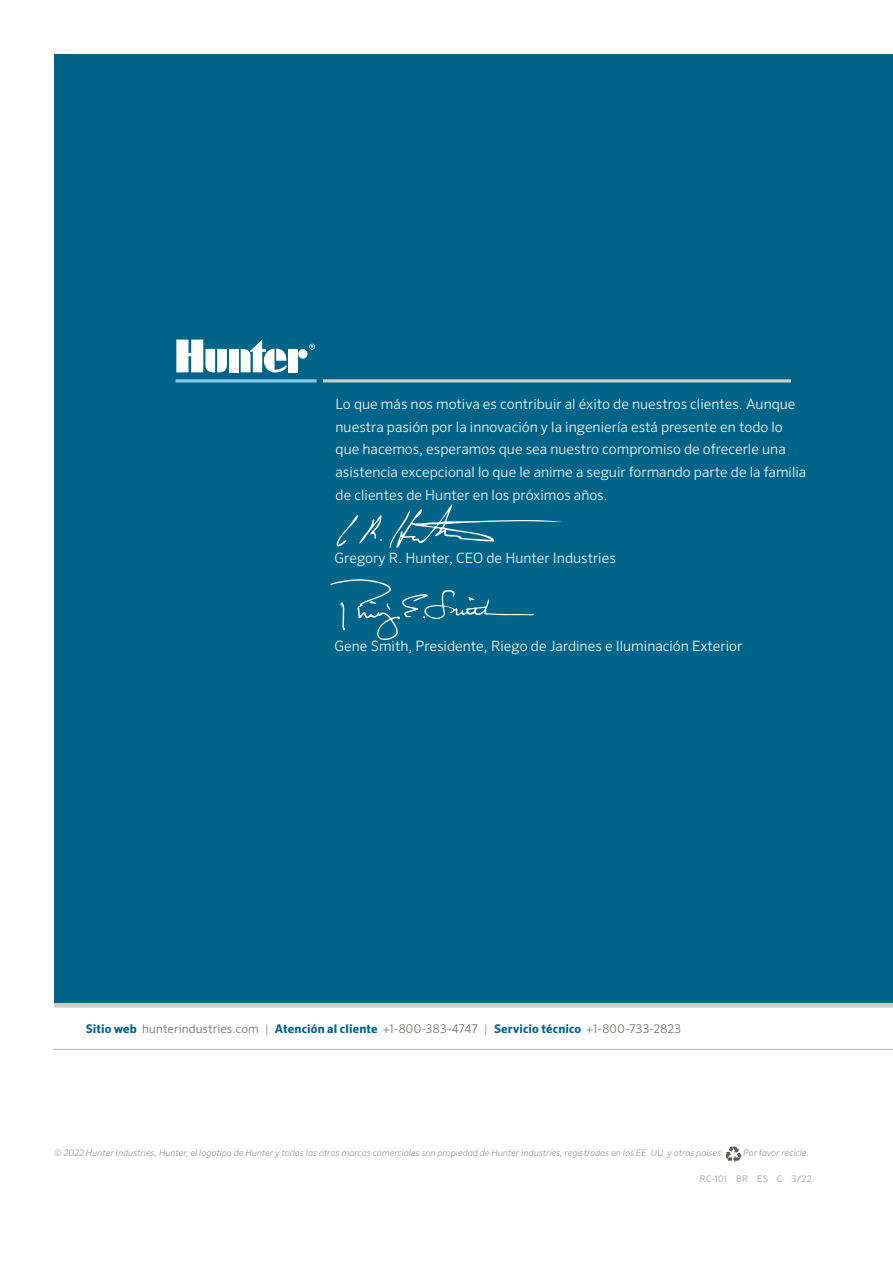
<style>
.page{position:relative;width:893px;height:1263px;background:#fff}
.page>*{position:absolute;margin:0;border:0;box-sizing:border-box;transform-origin:0 0}
.t1{font:300 14.25px/23px "Sero Pro";color:#f6f4f1}
.t2{font:300 12px "Sero Pro";letter-spacing:.015em;color:#716f6c}
.t3{font:italic 300 9px "Sero Pro";letter-spacing:-.005em;color:#9c9896}
.t4{font:300 9px "Sero Pro";letter-spacing:.025em;color:#9c9896}
.s1{font-weight:700;color:#006488}
.s2{color:#9c9896}
</style>
<div class="page">
<hr style="left:54px;top:1049px;width:839px;height:1px;background:#a7a9ac">
<div style="left:54px;top:54px;width:839px;height:950px;background:#006488"></div>
<hr style="left:323px;top:379px;width:468px;height:3px;background:#cfcdcb">
<hr style="left:176px;top:379px;width:141px;height:3px;background:#81cdf2">
<svg style="left:309px;top:344px;width:6px;height:6px"></svg>
<div style="left:229px;top:349px;width:10px;height:23px;background:#fff"></div>
<div style="left:298px;top:349px;width:9px;height:10px;background:#fff;border-radius:50%"></div>
<div style="left:288px;top:349px;width:9px;height:23px;background:#fff"></div>
<svg style="left:241px;top:340px;width:46px;height:32px"></svg>
<svg style="left:176px;top:340px;width:51px;height:32px"></svg>
<svg style="left:390px;top:504px;width:172px;height:45px"></svg>
<svg style="left:337px;top:515px;width:45px;height:32px"></svg>
<svg style="left:54px;top:1003px;width:839px;height:4px;background:#cbcbc9"></svg>
<svg style="left:330px;top:579px;width:204px;height:61px"></svg>
<svg style="left:725px;top:1146px;width:16px;height:16px"></svg>
<p class="t1" style="left:336px;top:392px;width:472px">Lo que más nos motiva es contribuir al éxito de nuestros clientes. Aunque nuestra pasión por la innovación y la ingeniería está presente en todo lo que hacemos, esperamos que sea nuestro compromiso de ofrecerle una asistencia excepcional lo que le anime a seguir formando parte de la familia de clientes de Hunter en los próximos años.</p>
<p class="t1" style="left:335px;top:546px;width:283px">Gregory R. Hunter, CEO de Hunter Industries</p>
<p class="t1" style="left:335px;top:634px;width:409px">Gene Smith, Presidente, Riego de Jardines e Iluminación Exterior</p>
<p class="t2" style="left:86px;top:1022px;width:597px"><span class="s1">Sitio web</span> hunterindustries.com <span class="s2">|</span> <span class="s1">Atención al cliente</span> +1-800-383-4747 <span class="s2">|</span> <span class="s1">Servicio técnico</span> +1-800-733-2823</p>
<p class="t3" style="left:54px;top:1147px;width:671px">© 2022 Hunter Industries, Hunter, el logotipo de Hunter y todas las otras marcas comerciales son propiedad de Hunter Industries, registradas en los EE. UU. y otros países.</p>
<p class="t3" style="left:743px;top:1147px;width:67px">Por favor recicle.</p>
<p class="t4" style="left:700px;top:1173px;width:114px">RC-101 BR ES C 3/22</p>
</div>
